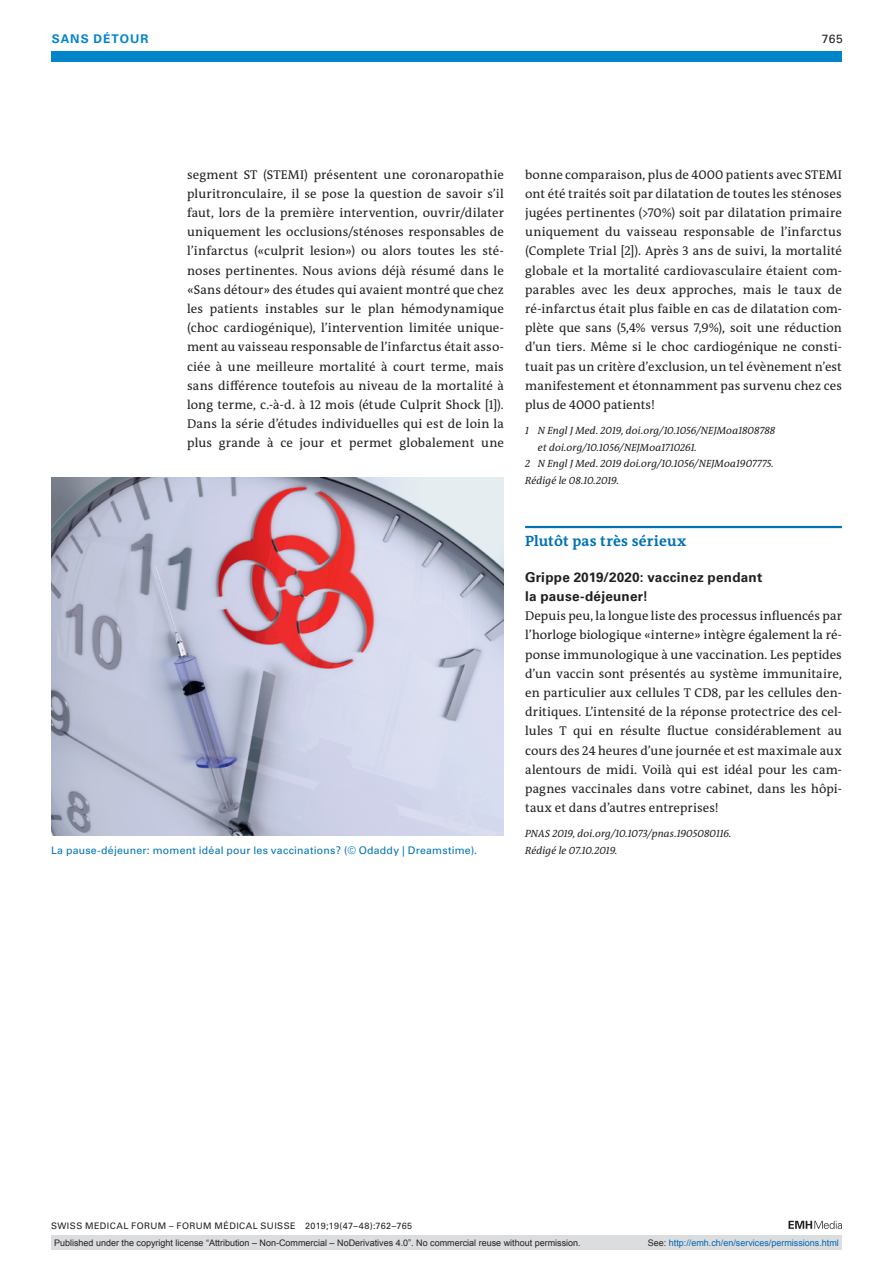
<style>
.page{position:relative;width:893px;height:1263px;background:#fff}
.page>*{position:absolute;margin:0;border:0;box-sizing:border-box;transform-origin:0 0}
.t1{font:700 15px "The Antiqua B W7";letter-spacing:.015em;color:#0072b2}
.t2{font:700 13.5px/19.2px "Univers LT Std";letter-spacing:.015em;color:#231f20}
.t3{font:12.75px/19.2px "The Antiqua B W5 Plain";letter-spacing:.005em;color:#231f20;text-align:justify}
.t4{font:700 12px "Univers LT Std";color:#0084ca}
.t5{font:12px "Univers LT Std";color:#231f20}
.t6{font:italic 10.5px "The Antiqua B W5 Plain";letter-spacing:.005em;color:#231f20}
.t7{font:10.5px "Univers LT Std";letter-spacing:.025em;color:#0072b2}
.t8{font:9px "Arial";color:#231f20}
.t9{font:9px "Univers LT Std";letter-spacing:.05em;color:#231f20}
.t10{font:9px "Arial";color:#0166b3}
.s1{color:#231f20}
</style>
<div class="page">
<div style="left:51px;top:51px;width:791px;height:11px;background:#0084ca"></div>
<svg style="left:788px;top:1221px;width:54px;height:8px"></svg>
<hr style="left:525px;top:526px;width:317px;height:2px;background:#0072b2">
<img style="left:51px;top:477px;width:453px;height:359px">
<div style="left:51px;top:1235px;width:791px;height:15px;background:#dcdddf"></div>
<p class="t4" style="left:52px;top:31px;width:19px">Sans</p>
<p class="t4" style="left:94px;top:31px;width:10px">détour</p>
<p class="t5" style="left:822px;top:31px;width:22px">765</p>
<p class="t3" style="left:187px;top:165px;width:318px">segment ST (STEMI) présentent une coronaropathie pluritronculaire, il se pose la question de savoir s’il faut, lors de la première intervention, ouvrir/dilater uniquement les occlusions/sténoses responsables de l’infarctus («culprit lesion») ou alors toutes les sté&shy;noses pertinentes. Nous avions déjà résumé dans le «Sans détour» des études qui avaient montré que chez les patients instables sur le plan hémodynamique (choc cardiogénique), l’intervention limitée unique&shy;ment au vaisseau responsable de l’infarctus était asso&shy;ciée à une meilleure mortalité à court terme, mais sans différence toutefois au niveau de la mortalité à long terme, c.-à-d. à 12 mois (étude Culprit Shock [1]).<br>Dans la série d’études individuelles qui est de loin la plus grande à ce jour et permet globalement une</p>
<p class="t3" style="left:525px;top:165px;width:318px">bonne comparaison, plus de 4000 patients avec STEMI ont été traités soit par dilatation de toutes les sténoses jugées pertinentes (&gt;70%) soit par dilatation primaire uniquement du vaisseau responsable de l’infarctus (Complete Trial [2]). Après 3 ans de suivi, la mortalité globale et la mortalité cardiovasculaire étaient com&shy;parables avec les deux approches, mais le taux de ré-infarctus était plus faible en cas de dilatation com&shy;plète que sans (5,4% versus 7,9%), soit une réduction d’un tiers. Même si le choc cardiogénique ne consti&shy;tuait pas un critère d’exclusion, un tel évènement n’est manifestement et étonnamment pas survenu chez ces plus de 4000 patients!</p>
<p class="t6" style="left:525px;top:424px;width:252px">1 N Engl J Med. 2019, doi.org/10.1056/NEJMoa1808788</p>
<p class="t6" style="left:538px;top:440px;width:161px">et doi.org/10.1056/NEJMoa1710261.</p>
<p class="t6" style="left:525px;top:457px;width:250px">2 N Engl J Med. 2019 doi.org/10.1056/NEJMoa1907775.</p>
<p class="t6" style="left:525px;top:473px;width:95px">Rédigé le 08.10.2019.</p>
<p class="t1" style="left:525px;top:531px;width:163px">Plutôt pas très sérieux</p>
<p class="t2" style="left:525px;top:568px;width:239px">Grippe 2019/2020: vaccinez pendant la pause-déjeuner!</p>
<p class="t3" style="left:525px;top:606px;width:318px">Depuis peu, la longue liste des processus influencés par l’horloge biologique «interne» intègre également la ré&shy;ponse immunologique à une vaccination. Les peptides d’un vaccin sont présentés au système immunitaire, en particulier aux cellules T CD8, par les cellules den&shy;dritiques. L’intensité de la réponse protectrice des cel&shy;lules T qui en résulte fluctue considérablement au cours des 24 heures d’une journée et est maximale aux alentours de midi. Voilà qui est idéal pour les cam&shy;pagnes vaccinales dans votre cabinet, dans les hôpi&shy;taux et dans d’autres entreprises!</p>
<p class="t6" style="left:525px;top:827px;width:208px">PNAS 2019, doi.org/10.1073/pnas.1905080116.</p>
<p class="t7" style="left:51px;top:844px;width:428px">La pause-déjeuner: moment idéal pour les vaccinations? (© Odaddy | Dreamstime).</p>
<p class="t6" style="left:525px;top:843px;width:94px">Rédigé le 07.10.2019.</p>
<p class="t9" style="left:51px;top:1220px;width:363px">SWISS MEDICAL FORUM – FORUM MÉDICAL SUISSE 2019;19(47–48):762–765</p>
<p class="t8" style="left:54px;top:1237px;width:528px">Published under the copyright license “Attribution – Non-Commercial – NoDerivatives 4.0”. No commercial reuse without permission.</p>
<p class="t10" style="left:648px;top:1237px;width:193px"><span class="s1">See:</span> http://emh.ch/en/services/permissions.html</p>
</div>
